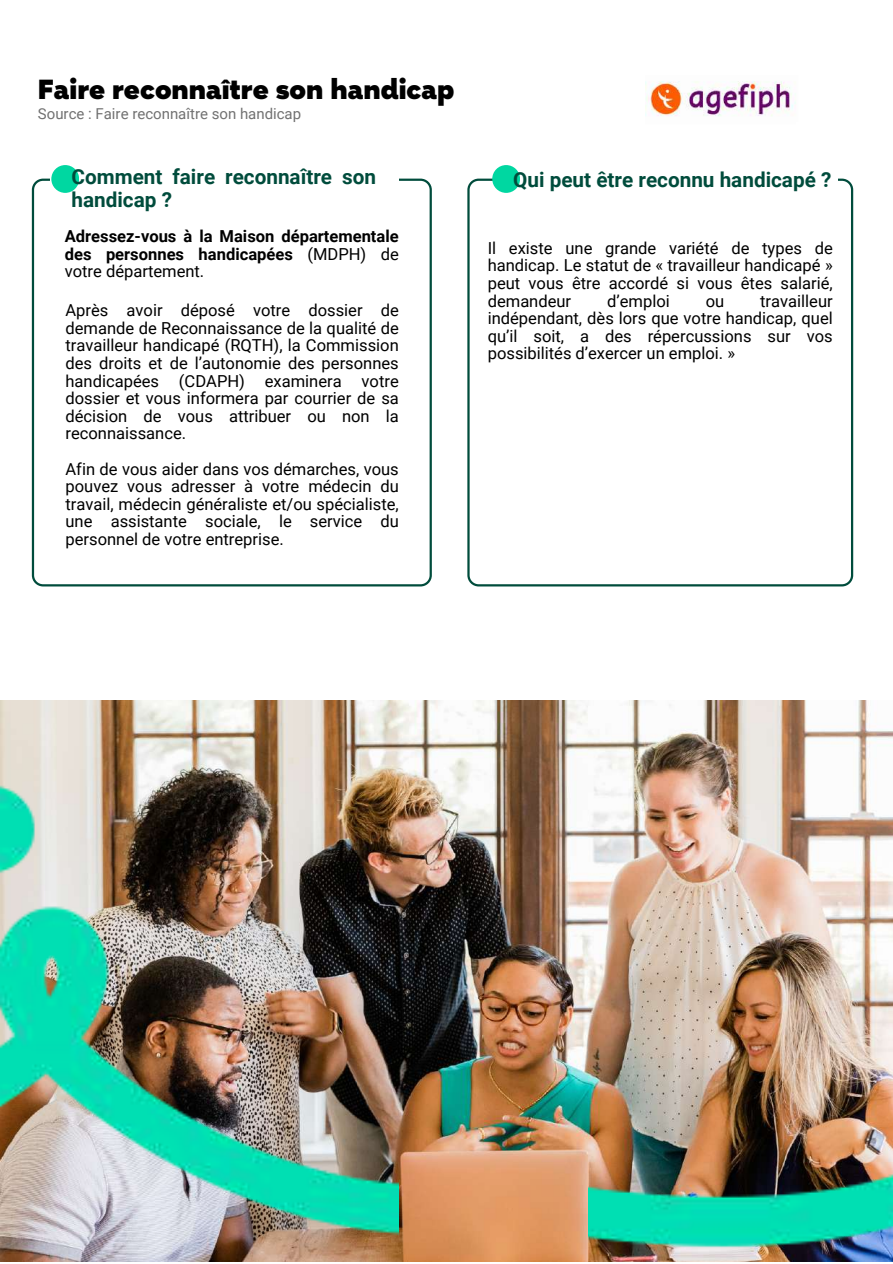
<style>
.page{position:relative;width:893px;height:1264px;background:#fff}
.page>*{position:absolute;margin:0;border:0;box-sizing:border-box;transform-origin:0 0}
.t1{font:900 31.5px "Magenos";color:#000}
.t2{font:700 20.7px/23.9px "Roboto";color:#004c3c}
.t3{font:16.5px/17.5px "Roboto";color:#000;text-align:justify}
.t4{font:700 16.5px/17.5px "Roboto";color:#000;text-align:justify}
.t5{font:15px "Roboto";color:#717171}
.s1{font-weight:400}
</style>
<div class="page">
<svg style="left:32px;top:179px;width:400px;height:407px"></svg>
<svg style="left:467px;top:179px;width:386px;height:407px"></svg>
<div style="left:51px;top:161px;width:348px;height:35px;background:#fff"></div>
<div style="left:506px;top:158px;width:331px;height:41px;background:#fff"></div>
<div style="left:51px;top:165px;width:28px;height:28px;background:#00d7a1;border-radius:50%"></div>
<div style="left:492px;top:165px;width:28px;height:28px;background:#00d7a1;border-radius:50%"></div>
<img style="left:0;top:700px;width:892px;height:561px">
<img style="left:0;top:769px;width:398px;height:477px">
<img style="left:588px;top:835px;width:304px;height:427px">
<img style="left:645px;top:81px;width:151px;height:36px">
<h1 class="t1" style="left:38px;top:72px;width:418px">Faire reconnaître son handicap</h1>
<p class="t5" style="left:38px;top:105px;width:265px">Source : Faire reconnaître son handicap</p>
<p class="t2" style="left:71px;top:164px;width:306px">Comment faire reconnaître son handicap ?</p>
<p class="t2" style="left:513px;top:168px;width:319px">Qui peut être reconnu handicapé ?</p>
<p class="t4" style="left:65px;top:228px;width:335px">Adressez-vous à la Maison départementale des personnes handicapées <span class="s1">(MDPH) de votre département.</span></p>
<p class="t3" style="left:65px;top:302px;width:335px">Après avoir déposé votre dossier de demande de Reconnaissance de la qualité de travailleur handicapé (RQTH), la Commission des droits et de l’autonomie des personnes handicapées (CDAPH) examinera votre dossier et vous informera par courrier de sa décision de vous attribuer ou non la reconnaissance.</p>
<p class="t3" style="left:65px;top:460px;width:335px">Afin de vous aider dans vos démarches, vous pouvez vous adresser à votre médecin du travail, médecin généraliste et/ou spécialiste, une assistante sociale, le service du personnel de votre entreprise.</p>
<p class="t3" style="left:487px;top:239px;width:346px">Il existe une grande variété de types de handicap. Le statut de « travailleur handicapé » peut vous être accordé si vous êtes salarié, demandeur</p>
<p class="t3" style="left:487px;top:292px;width:346px;text-indent:272px">travailleur indépendant, dès lors que votre handicap, quel qu’il soit, a des répercussions sur vos possibilités d’exercer un emploi. »</p>
<p class="t3" style="left:607px;top:292px;width:64px">d’emploi</p>
<p class="t3" style="left:705px;top:292px;width:20px">ou</p>
</div>
